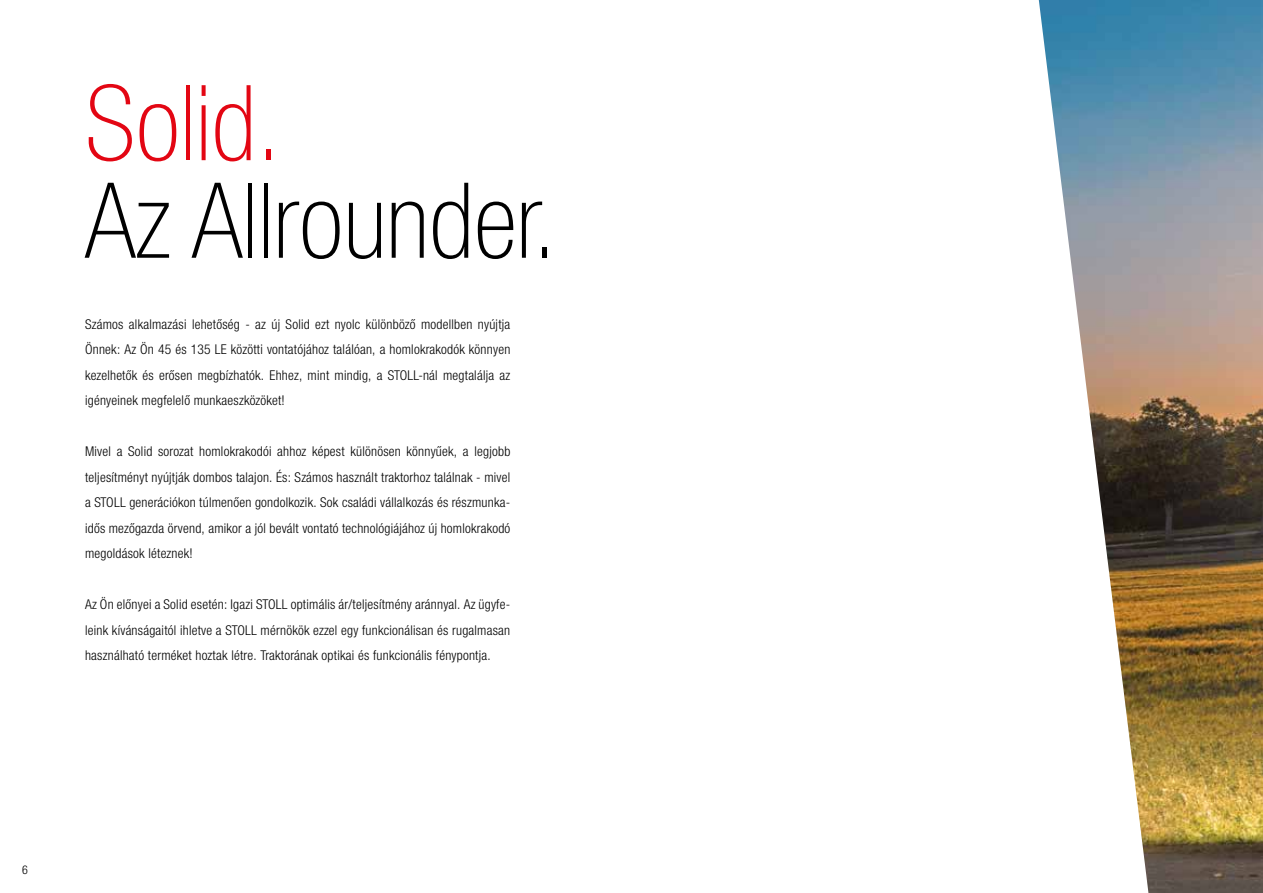
<style>
.page{position:relative;width:1263px;height:893px;background:#fff}
.page>*{position:absolute;margin:0;border:0;box-sizing:border-box;transform-origin:0 0}
.t1{font:100 condensed 105px "Helvetica Neue";color:#000}
.t2{font:100 condensed 105px "Helvetica Neue";color:#e30613}
.t3{font:300 condensed 13.5px/25.5px "Helvetica Neue LTW1 G";letter-spacing:.02em;color:#000;text-align:justify}
.t4{font:300 condensed 12px "Helvetica Neue LTW1 G";color:#000}
</style>
<div class="page">
<img style="left:1148px;top:0;width:115px;height:893px">
<svg style="left:1038px;top:0;width:110px;height:889px"></svg>
<h1 class="t2" style="left:85px;top:64px;width:198px">Solid.</h1>
<h1 class="t1" style="left:85px;top:162px;width:474px">Az Allrounder.</h1>
<p class="t3" style="left:85px;top:311px;width:427px">Számos alkalmazási lehetőség - az új Solid ezt nyolc különböző modellben nyújtja Önnek: Az Ön 45 és 135 LE közötti vontatójához találóan, a homlokrakodók könnyen kezelhetők és erősen megbízhatók. Ehhez, mint mindig, a STOLL-nál megtalálja az igényeinek megfelelő munkaeszközöket!</p>
<p class="t3" style="left:85px;top:439px;width:427px">Mivel a Solid sorozat homlokrakodói ahhoz képest különösen könnyűek, a legjobb teljesítményt nyújtják dombos talajon. És: Számos használt traktorhoz találnak - mivel a STOLL generációkon túlmenően gondolkozik. Sok családi vállalkozás és részmunka&shy;idős mezőgazda örvend, amikor a jól bevált vontató technológiájához új homlokrakodó megoldások léteznek!</p>
<p class="t3" style="left:85px;top:592px;width:427px">Az Ön előnyei a Solid esetén: Igazi STOLL optimális ár/teljesítmény aránnyal. Az ügyfe&shy;leink kívánságaitól ihletve a STOLL mérnökök ezzel egy funkcionálisan és rugalmasan használható terméket hoztak létre. Traktorának optikai és funkcionális fénypontja.</p>
<p class="t4" style="left:22px;top:863px;width:7px">6</p>
</div>
